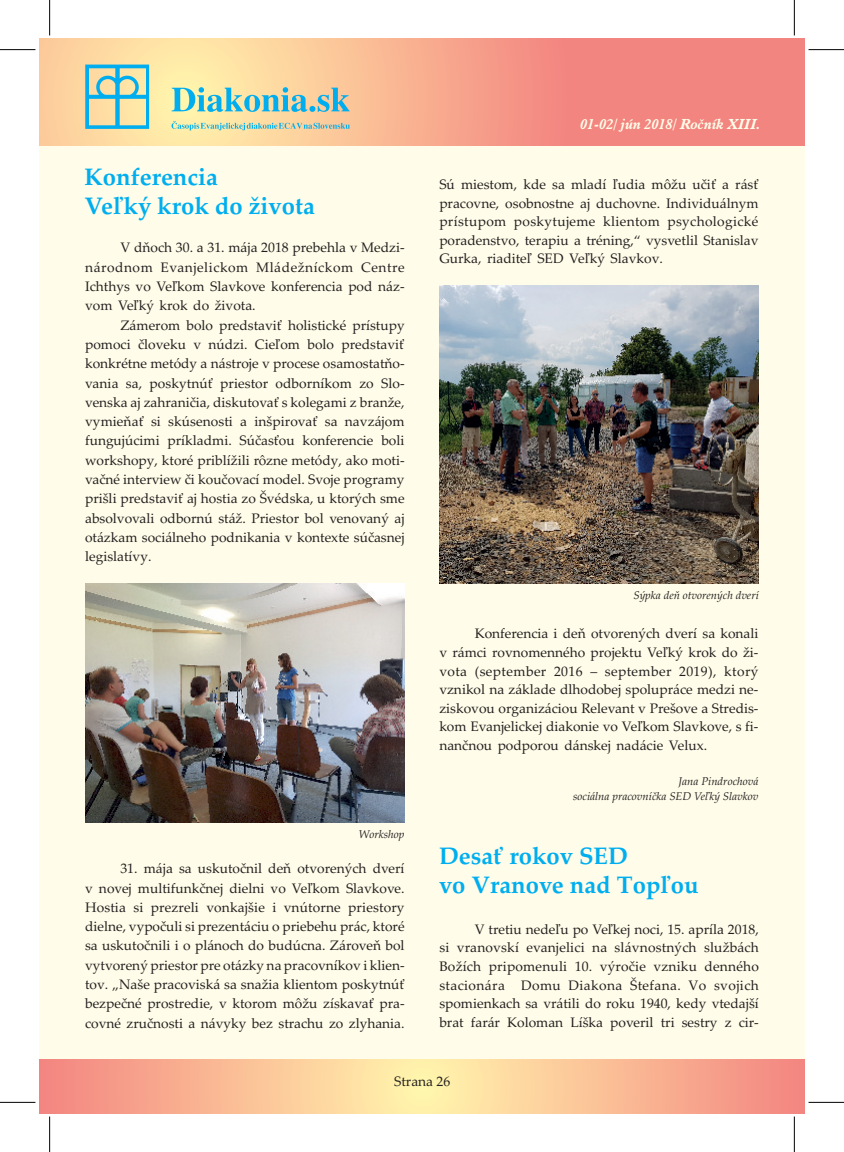
<style>
.page{position:relative;width:844px;height:1152px;background:#fff}
.page>*{position:absolute;margin:0;border:0;box-sizing:border-box;transform-origin:0 0}
.t1{font:700 23.88px/28.9px "Palatino Linotype";color:#00aeef}
.t2{font:italic 14.12px "Aldine 721 AT Bold";color:#fffde9}
.t3{font:13.75px/19.2px "Palatino Linotype";color:#231f20;text-align:justify}
.t4{font:italic 11.25px/15.4px "Palatino Linotype";color:#231f20;text-align:right}
</style>
<div class="page">
<div style="left:39px;top:39px;width:765px;height:1074px;background:#fffde9"></div>
<svg style="left:39px;top:39px;width:765px;height:106px;background:#f7ab8f"></svg>
<svg style="left:39px;top:1059px;width:765px;height:54px;background:#fabc96"></svg>
<svg style="left:171px;top:121px;width:179px;height:9px;background:#c2d1b4"></svg>
<svg style="left:85px;top:65px;width:64px;height:64px;background:#a0cec0"></svg>
<svg style="left:172px;top:87px;width:177px;height:25px;background:#9eccbf"></svg>
<hr style="left:793px;top:1116px;width:1px;height:36px;background:#000">
<hr style="left:49px;top:1116px;width:1px;height:36px;background:#000">
<hr style="left:808px;top:1102px;width:35px;height:1px;background:#000">
<hr style="left:808px;top:49px;width:35px;height:1px;background:#000">
<hr style="left:793px;top:0;width:1px;height:35px;background:#000">
<hr style="left:49px;top:0;width:1px;height:35px;background:#000">
<hr style="left:0;top:1102px;width:35px;height:1px;background:#000">
<hr style="left:0;top:49px;width:35px;height:1px;background:#000">
<img style="left:439px;top:285px;width:319px;height:298px">
<img style="left:85px;top:583px;width:319px;height:239px">
<h1 class="t1" style="left:84px;top:165px;width:232px">Konferencia<br>Veľký krok do života</h1>
<p class="t3" style="left:85px;top:239px;width:321px;text-indent:35px">V dňoch 30. a 31. mája 2018 prebehla v Medzi&shy;národnom Evanjelickom Mládežníckom Centre Ichthys vo Veľkom Slavkove konferencia pod náz&shy;vom Veľký krok do života.</p>
<p class="t3" style="left:85px;top:317px;width:321px;text-indent:35px">Zámerom bolo predstaviť holistické prístupy pomoci človeku v núdzi. Cieľom bolo predstaviť konkrétne metódy a nástroje v procese osamostatňo&shy;vania sa, poskytnúť priestor odborníkom zo Slo&shy;venska aj zahraničia, diskutovať s kolegami z branže, vymieňať si skúsenosti a inšpirovať sa navzájom fungujúcimi príkladmi. Súčasťou konferencie boli workshopy, ktoré priblížili rôzne metódy, ako moti&shy;vačné interview či koučovací model. Svoje programy prišli predstaviť aj hostia zo Švédska, u ktorých sme absolvovali odbornú stáž. Priestor bol venovaný aj otázkam sociálneho podnikania v kontexte súčasnej legislatívy.</p>
<p class="t4" style="left:359px;top:827px;width:47px">Workshop</p>
<p class="t3" style="left:85px;top:860px;width:321px;text-indent:35px">31. mája sa uskutočnil deň otvorených dverí v novej multifunkčnej dielni vo Veľkom Slavkove.<br>Hostia si prezreli vonkajšie i vnútorne priestory dielne, vypočuli si prezentáciu o priebehu prác, ktoré sa uskutočnili i o plánoch do budúcna. Zároveň bol vytvorený priestor pre otázky na pracovníkov i klien&shy;tov. „Naše pracoviská sa snažia klientom poskytnúť bezpečné prostredie, v ktorom môžu získavať pra&shy;covné zručnosti a návyky bez strachu zo zlyhania.</p>
<p class="t2" style="left:580px;top:118px;width:181px">01-02/ jún 2018/ Ročník XIII.</p>
<p class="t3" style="left:439px;top:177px;width:320px;line-height:18.5px">Sú miestom, kde sa mladí ľudia môžu učiť a rásť pracovne, osobnostne aj duchovne. Individuálnym prístupom poskytujeme klientom psychologické poradenstvo, terapiu a tréning,“ vysvetlil Stanislav Gurka, riaditeľ SED Veľký Slavkov.</p>
<p class="t4" style="left:633px;top:589px;width:127px">Sýpka deň otvorených dverí</p>
<p class="t3" style="left:439px;top:626px;width:320px;line-height:18.6px;text-indent:35px">Konferencia i deň otvorených dverí sa konali v rámci rovnomenného projektu Veľký krok do ži&shy;vota (september 2016 – september 2019), ktorý vznikol na základe dlhodobej spolupráce medzi ne&shy;ziskovou organizáciou Relevant v Prešove a Stredis&shy;kom Evanjelickej diakonie vo Veľkom Slavkove, s fi&shy;nančnou podporou dánskej nadácie Velux.</p>
<p class="t4" style="left:573px;top:774px;width:187px">Jana Pindrochová<br>sociálna pracovníčka SED Veľký Slavkov</p>
<h1 class="t1" style="left:439px;top:844px;width:261px">Desať rokov SED<br>vo Vranove nad Topľou</h1>
<p class="t3" style="left:439px;top:921px;width:321px;line-height:18.6px;text-indent:35px">V tretiu nedeľu po Veľkej noci, 15. apríla 2018, si vranovskí evanjelici na slávnostných službách Božích pripomenuli 10. výročie vzniku denného stacionára Domu Diakona Štefana. Vo svojich spomienkach sa vrátili do roku 1940, kedy vtedajší brat farár Koloman Líška poveril tri sestry z cir-</p>
<p class="t3" style="left:394px;top:1073px;width:58px">Strana 26</p>
</div>
